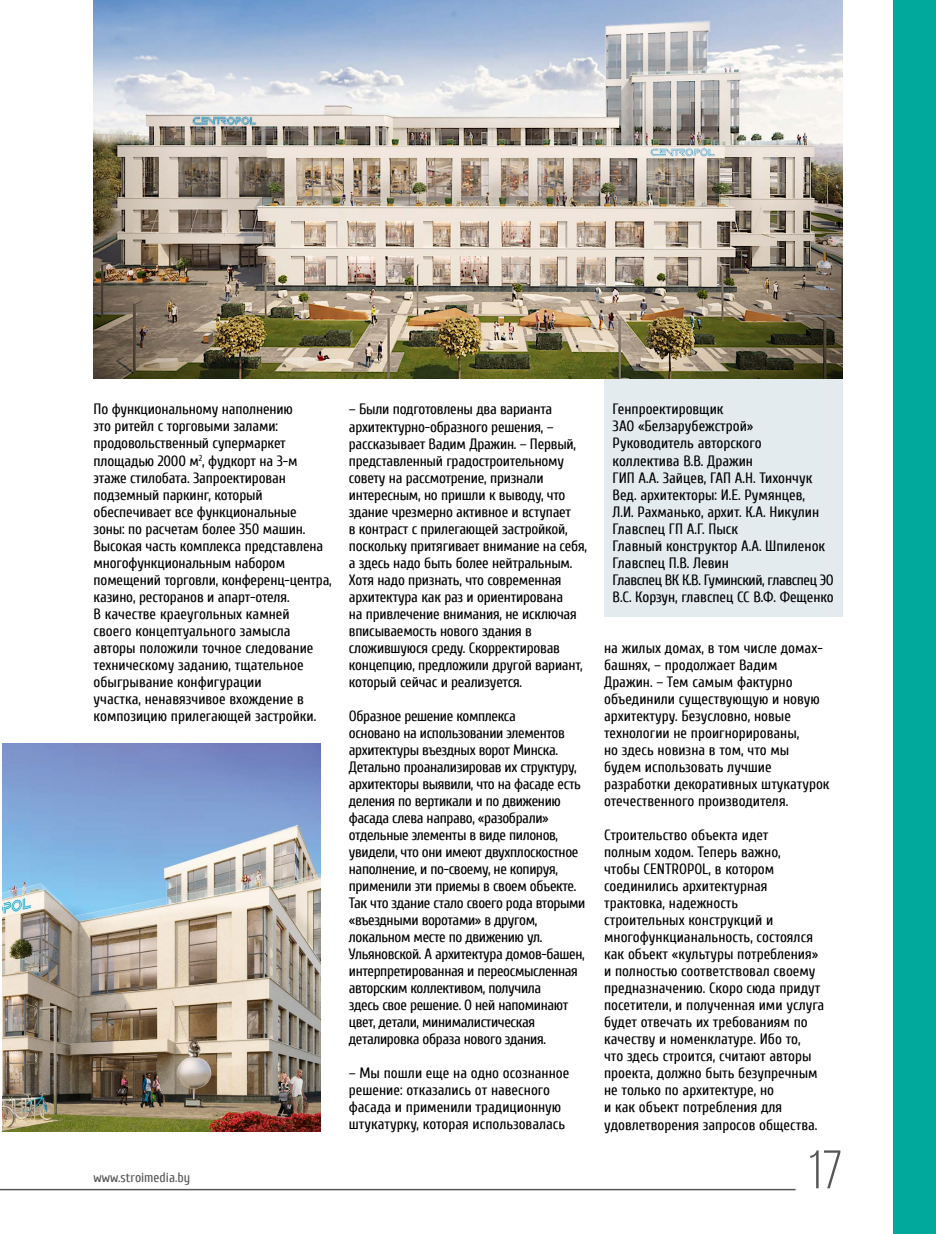
<style>
.page{position:relative;width:936px;height:1234px;background:#fff}
.page>*{position:absolute;margin:0;border:0;box-sizing:border-box;transform-origin:0 0}
.t1{font:54px "Bebas Neue";color:#565655}
.t2{font:15px/17px "Cuprum";letter-spacing:-.01em;color:#000}
.t3{font:13.5px "Cuprum";color:#565655}
</style>
<div class="page">
<hr style="left:0;top:1188px;width:795px;height:1px;background:#565655">
<div style="left:604px;top:378px;width:238px;height:239px;background:#e4ebee"></div>
<img style="left:94px;top:0;width:748px;height:378px">
<img style="left:3px;top:743px;width:318px;height:388px">
<div style="left:893px;top:0;width:42px;height:1233px;background:#00a99c"></div>
<p class="t2" style="left:94px;top:401px;width:240px">По функциональному наполнению<br>это ритейл с торговыми залами: продовольственный супермаркет площадью 2000 м<sup>2</sup>, фудкорт на 3-м этаже стилобата. Запроектирован подземный паркинг, который обеспечивает все функциональные<br>зоны: по расчетам более 350 машин.<br>Высокая часть комплекса представлена многофункциональным набором помещений торговли, конференц-центра, казино, ресторанов и апарт-отеля.<br>В качестве краеугольных камней<br>своего концептуального замысла авторы положили точное следование техническому заданию, тщательное обыгрывание конфигурации<br>участка, ненавязчивое вхождение в композицию прилегающей застройки.</p>
<p class="t2" style="left:349px;top:401px;width:240px">– Были подготовлены два варианта архитектурно-образного решения, – рассказывает Вадим Дражин. – Первый, представленный градостроительному совету на рассмотрение, признали интересным, но пришли к выводу, что здание чрезмерно активное и вступает<br>в контраст с прилегающей застройкой, поскольку притягивает внимание на себя, а здесь надо быть более нейтральным.<br>Хотя надо признать, что современная архитектура как раз и ориентирована<br>на привлечение внимания, не исключая вписываемость нового здания в сложившуюся среду. Скорректировав концепцию, предложили другой вариант, который сейчас и реализуется.</p>
<p class="t2" style="left:349px;top:707px;width:238px">Образное решение комплекса<br>основано на использовании элементов архитектуры въездных ворот Минска.<br>Детально проанализировав их структуру, архитекторы выявили, что на фасаде есть деления по вертикали и по движению фасада слева направо, «разобрали» отдельные элементы в виде пилонов, увидели, что они имеют двухплоскостное наполнение, и по-своему, не копируя, применили эти приемы в своем объекте.<br>Так что здание стало своего рода вторыми «въездными воротами» в другом, локальном месте по движению ул.<br>Ульяновской. А архитектура домов-башен, интерпретированная и переосмысленная авторским коллективом, получила<br>здесь свое решение. О ней напоминают цвет, детали, минималистическая деталировка образа нового здания.</p>
<p class="t2" style="left:349px;top:1064px;width:222px">– Мы пошли еще на одно осознанное решение: отказались от навесного фасада и применили традиционную штукатурку, которая использовалась</p>
<p class="t3" style="left:94px;top:1169px;width:98px">www.stroimedia.by</p>
<p class="t2" style="left:612px;top:401px;width:223px">Генпроектировщик<br>ЗАО «Белзарубежстрой»<br>Руководитель авторского<br>коллектива В.В. Дражин<br>ГИП А.А. Зайцев, ГАП А.Н. Тихончук<br>Вед. архитекторы: И.Е. Румянцев,<br>Л.И. Рахманько, архит. К.А. Никулин<br>Главспец ГП А.Г. Пыск<br>Главный конструктор А.А. Шпиленок<br>Главспец П.В. Левин<br>Главспец ВК К.В. Гуминский, главспец ЭО<br>В.С. Корзун, главспец СС В.Ф. Фещенко</p>
<p class="t2" style="left:604px;top:639px;width:227px">на жилых домах, в том числе домах&shy;башнях, – продолжает Вадим<br>Дражин. – Тем самым фактурно объединили существующую и новую архитектуру. Безусловно, новые технологии не проигнорированы,<br>но здесь новизна в том, что мы будем использовать лучшие разработки декоративных штукатурок отечественного производителя.</p>
<p class="t2" style="left:604px;top:826px;width:222px">Строительство объекта идет<br>полным ходом. Теперь важно,<br>чтобы CENTROPOL, в котором соединились архитектурная трактовка, надежность<br>строительных конструкций и многофункцианальность, состоялся как объект «культуры потребления» и полностью соответствовал своему предназначению. Скоро сюда придут посетители, и полученная ими услуга будет отвечать их требованиям по качеству и номенклатуре. Ибо то,<br>что здесь строится, считают авторы проекта, должно быть безупречным не только по архитектуре, но<br>и как объект потребления для удовлетворения запросов общества.</p>
<h1 class="t1" style="left:806px;top:1140px;width:37px">17</h1>
</div>
